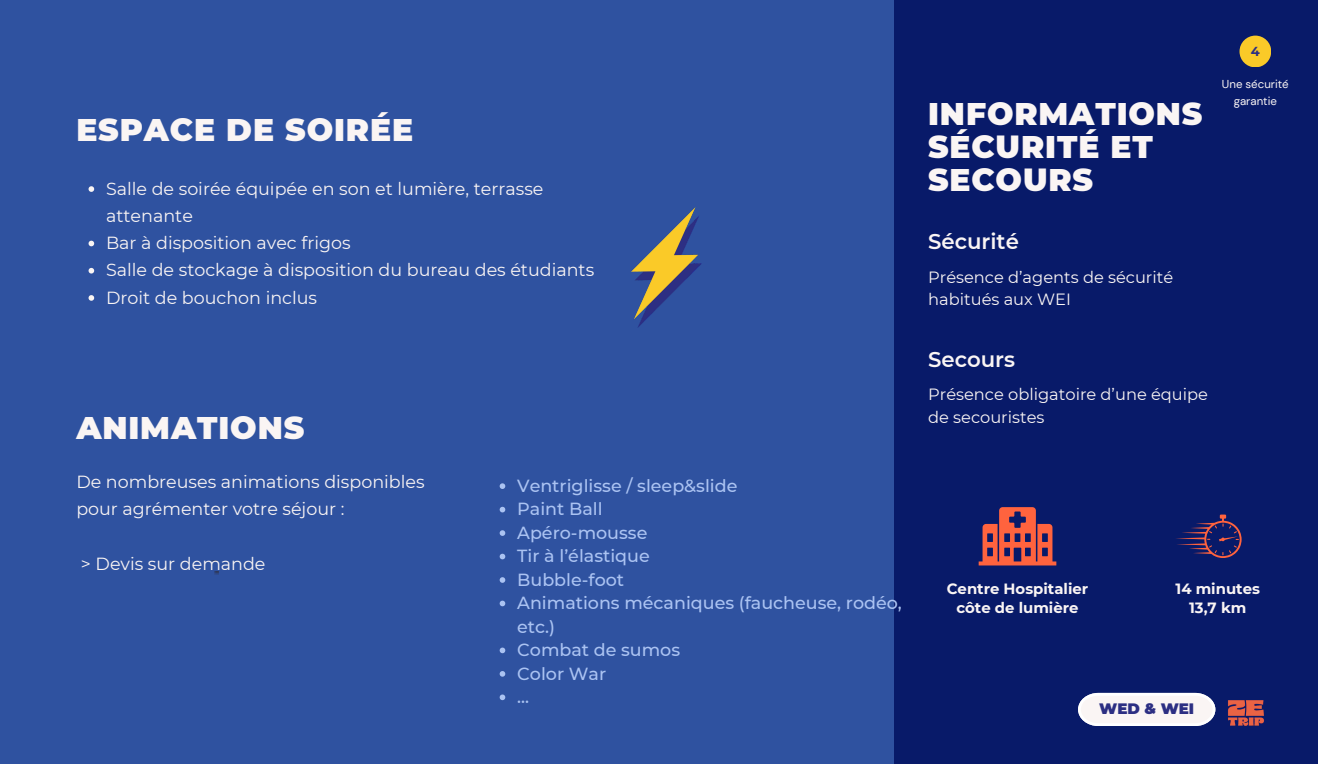
<style>
.page{position:relative;width:1318px;height:764px;background:#fff}
.page>*{position:absolute;margin:0;border:0;box-sizing:border-box;transform-origin:0 0}
.t1{font:900 31.25px/32.8px "Montserrat";letter-spacing:.03em;color:#faf5f4}
.t2{font:600 21.25px "Montserrat";color:#faf5f4}
.t3{font:17.5px/27.2px "Montserrat";color:#faf5f4}
.t4{font:500 17.5px/23.5px "Montserrat";color:#abc3f2}
.t5{font:16.25px/22.5px "Montserrat";color:#faf5f4}
.t6{font:900 15.12px "Montserrat";color:#2c2f83}
.t7{font:700 14.88px/19.8px "Montserrat";color:#faf5f4;text-align:center}
.t8{font:700 13px "Montserrat";color:#2c2f83}
.t9{font:11.5px/17px "DM Sans";color:#faf5f4;text-align:center}
</style>
<div class="page">
<div style="left:0;top:0;width:1317px;height:763px;background:#2f52a0"></div>
<img style="left:631px;top:208px;width:71px;height:119px">
<div style="left:894px;top:0;width:423px;height:763px;background:#081a69"></div>
<svg style="left:214px;top:571px;width:5px;height:3px"></svg>
<div style="left:1239px;top:36px;width:31px;height:31px;background:#faca28;border-radius:50%"></div>
<img style="left:1228px;top:700px;width:36px;height:26px">
<svg style="left:1078px;top:692px;width:137px;height:33px;background:#e7e5ea"></svg>
<svg style="left:978px;top:507px;width:78px;height:58px"></svg>
<svg style="left:1176px;top:514px;width:65px;height:43px"></svg>
<svg style="left:88px;top:186px;width:6px;height:6px"></svg>
<svg style="left:88px;top:240px;width:6px;height:6px"></svg>
<svg style="left:88px;top:268px;width:6px;height:5px"></svg>
<svg style="left:88px;top:295px;width:6px;height:5px"></svg>
<svg style="left:499px;top:483px;width:6px;height:5px"></svg>
<svg style="left:499px;top:506px;width:6px;height:6px"></svg>
<svg style="left:499px;top:530px;width:6px;height:5px"></svg>
<svg style="left:499px;top:553px;width:6px;height:6px"></svg>
<svg style="left:499px;top:577px;width:6px;height:5px"></svg>
<svg style="left:499px;top:600px;width:6px;height:6px"></svg>
<svg style="left:499px;top:647px;width:6px;height:5px"></svg>
<svg style="left:499px;top:671px;width:6px;height:5px"></svg>
<svg style="left:499px;top:694px;width:6px;height:5px"></svg>
<h5 class="t1" style="left:76px;top:113px;width:338px">ESPACE DE SOIRÉE</h5>
<h3 class="t3" style="left:106px;top:175px;width:439px">Salle de soirée équipée en son et lumière, terrasse attenante</h3>
<h2 class="t3" style="left:106px;top:229px;width:246px">Bar à disposition avec frigos</h2>
<h3 class="t3" style="left:106px;top:256px;width:489px">Salle de stockage à disposition du bureau des étudiants</h3>
<p class="t3" style="left:106px;top:283px;width:212px">Droit de bouchon inclus</p>
<h3 class="t1" style="left:76px;top:411px;width:229px">ANIMATIONS</h3>
<p class="t3" style="left:76px;top:468px;width:350px">De nombreuses animations disponibles pour agrémenter votre séjour :</p>
<h5 class="t3" style="left:81px;top:549px;width:186px">&gt; Devis sur demande</h5>
<h4 class="t4" style="left:517px;top:473px;width:222px">Ventriglisse / sleep&amp;slide</h4>
<p class="t4" style="left:517px;top:497px;width:87px">Paint Ball</p>
<h1 class="t4" style="left:517px;top:520px;width:132px">Apéro-mousse</h1>
<p class="t4" style="left:517px;top:544px;width:134px">Tir à l’élastique</p>
<p class="t4" style="left:517px;top:567px;width:108px">Bubble-foot</p>
<p class="t4" style="left:517px;top:590px;width:386px">Animations mécaniques (faucheuse, rodéo, etc.)</p>
<p class="t4" style="left:517px;top:637px;width:164px">Combat de sumos</p>
<p class="t4" style="left:517px;top:661px;width:90px">Color War</p>
<h1 class="t4" style="left:517px;top:684px;width:13px">...</h1>
<h3 class="t1" style="left:928px;top:97px;width:276px">INFORMATIONS<br>SÉCURITÉ ET<br>SECOURS</h3>
<p class="t2" style="left:928px;top:228px;width:92px">Sécurité</p>
<p class="t5" style="left:928px;top:265px;width:246px">Présence d’agents de sécurité habitués aux WEI</p>
<p class="t8" style="left:1250px;top:43px;width:10px">4</p>
<p class="t9" style="left:1221px;top:75px;width:68px">Une sécurité garantie</p>
<p class="t2" style="left:928px;top:346px;width:88px">Secours</p>
<p class="t5" style="left:928px;top:383px;width:281px">Présence obligatoire d’une équipe de secouristes</p>
<p class="t7" style="left:946px;top:578px;width:143px">Centre Hospitalier côte de lumière</p>
<p class="t7" style="left:1175px;top:578px;width:86px">14 minutes<br>13,7 km</p>
<p class="t6" style="left:1098px;top:699px;width:97px">WED &amp; WEI</p>
</div>
